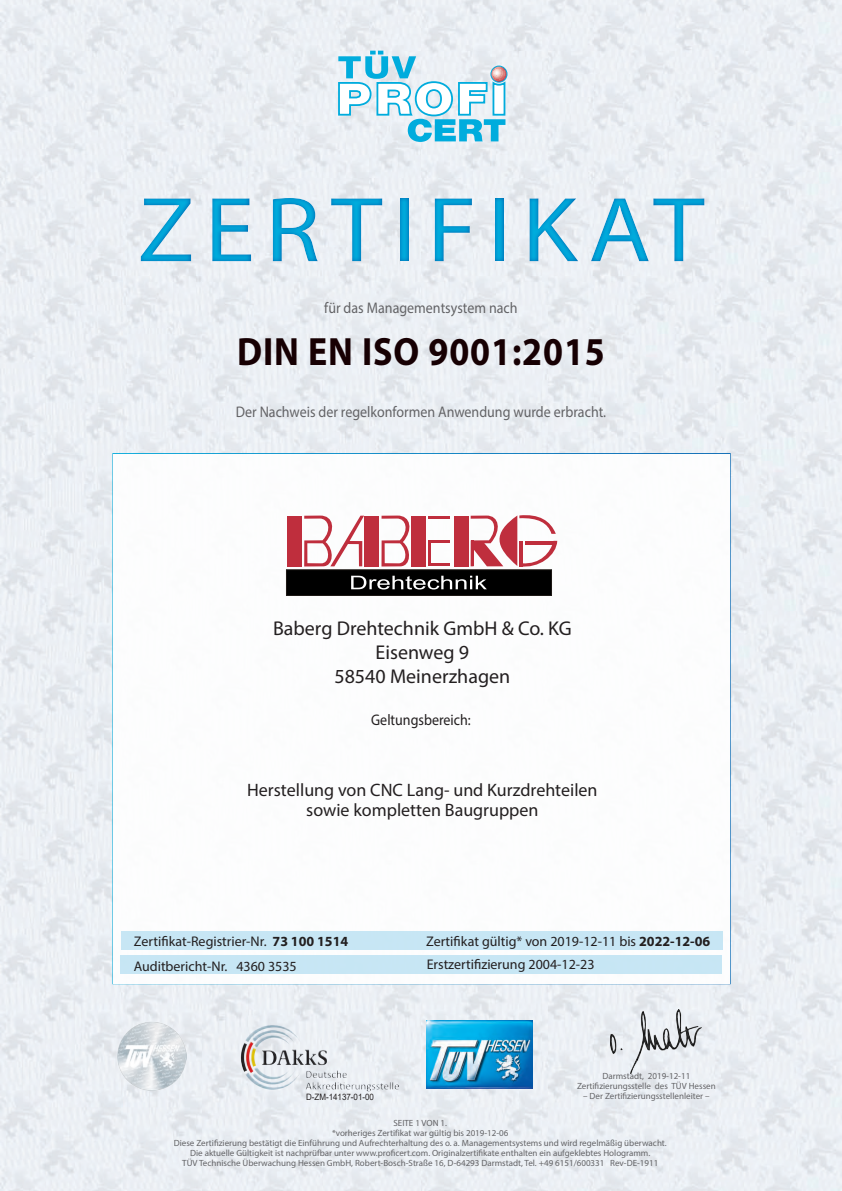
<style>
.page{position:relative;width:842px;height:1191px;background:#fff}
.page>*{position:absolute;margin:0;border:0;box-sizing:border-box;transform-origin:0 0}
.t1{font:93px "Myriad Pro";letter-spacing:.1em;color:#00acdd;scale:1.1 1}
.t2{font:700 39.6px "Myriad Pro";letter-spacing:.025em;color:#170003;scale:.91 1}
.t3{font:20px "Myriad Pro";color:#231f20}
.t4{font:18px "Myriad Pro";color:#231f20}
.t5{font:15.4px "Myriad Pro";color:#636366;scale:.91 1}
.t6{font:15.4px "Myriad Pro";color:#231f20;scale:.91 1}
.t7{font:14px "Myriad Pro";color:#231f20}
.t8{font:9px/10px "Myriad Pro";color:#636366;text-align:center}
.t9{font:8.8px "Arial";color:#231f20;scale:.91 1}
.s1{font-weight:700}
</style>
<div class="page">
<img style="left:0;top:0;width:842px;height:1191px">
<img style="left:734px;top:566px;width:108px;height:47px">
<svg style="left:338px;top:51px;width:169px;height:91px"></svg>
<img style="left:241px;top:1024px;width:158px;height:67px">
<img style="left:427px;top:1020px;width:106px;height:69px">
<div style="left:112px;top:453px;width:619px;height:531px;background:#fff;border:2px solid #fff"></div>
<div style="left:120px;top:955px;width:602px;height:19px;background:#c1e4f4"></div>
<div style="left:121px;top:931px;width:601px;height:19px;background:#c1e4f4"></div>
<img style="left:731px;top:455px;width:111px;height:40px">
<img style="left:731px;top:793px;width:81px;height:72px">
<img style="left:610px;top:1009px;width:92px;height:64px">
<img style="left:732px;top:670px;width:104px;height:47px">
<div style="left:0;top:172px;width:842px;height:114px;background:#006bb6;opacity:.75"></div>
<img style="left:117px;top:1021px;width:70px;height:69px">
<div style="left:286px;top:570px;width:265px;height:25px;background:#000"></div>
<div style="left:286px;top:569px;width:265px;height:26px;border:1px solid #1f1a17"></div>
<svg style="left:351px;top:576px;width:136px;height:13px"></svg>
<div style="left:287px;top:515px;width:15px;height:51px;background:#bf2e3d"></div>
<div style="left:364px;top:515px;width:15px;height:51px;background:#bf2e3d"></div>
<div style="left:412px;top:515px;width:14px;height:51px;background:#bf2e3d"></div>
<div style="left:454px;top:515px;width:15px;height:51px;background:#bf2e3d"></div>
<svg style="left:381px;top:515px;width:32px;height:51px"></svg>
<svg style="left:304px;top:515px;width:60px;height:51px"></svg>
<hr style="left:428px;top:515px;width:22px;height:3px;background:#bf2e3d">
<hr style="left:428px;top:540px;width:22px;height:3px;background:#bf2e3d">
<hr style="left:428px;top:563px;width:22px;height:3px;background:#bf2e3d">
<hr style="left:428px;top:542px;width:3px;height:22px;background:#bf2e3d">
<svg style="left:471px;top:515px;width:86px;height:52px"></svg>
<h1 class="t1" style="left:138px;top:173px;width:517px">ZERTIFIKAT</h1>
<p class="t5" style="left:324px;top:298px;width:214px">für das Managementsystem nach</p>
<p class="t2" style="left:237px;top:326px;width:406px">DIN EN ISO 9001:2015</p>
<p class="t5" style="left:236px;top:402px;width:408px">Der Nachweis der regelkonformen Anwendung wurde erbracht.</p>
<p class="t3" style="left:273px;top:616px;width:300px">Baberg Drehtechnik GmbH &amp; Co. KG</p>
<p class="t3" style="left:376px;top:640px;width:95px">Eisenweg 9</p>
<p class="t3" style="left:334px;top:664px;width:177px">58540 Meinerzhagen</p>
<p class="t6" style="left:371px;top:710px;width:111px">Geltungsbereich:</p>
<p class="t4" style="left:247px;top:779px;width:352px">Herstellung von CNC Lang- und Kurzdrehteilen</p>
<p class="t4" style="left:306px;top:799px;width:234px">sowie kompletten Baugruppen</p>
<p class="t7" style="left:426px;top:933px;width:286px">Zertifikat gültig* von 2019-12-11 bis <span class="s1">2022-12-06</span></p>
<p class="t7" style="left:134px;top:933px;width:216px">Zertifikat-Registrier-Nr. <span class="s1">73 100 1514</span></p>
<p class="t7" style="left:134px;top:957px;width:165px">Auditbericht-Nr. 4360 3535</p>
<p class="t7" style="left:427px;top:956px;width:169px">Erstzertifizierung 2004-12-23</p>
<p class="t8" style="left:577px;top:1071px;width:140px">Darmstadt, 2019-12-11<br>Zertifizierungsstelle des TÜV Hessen</p>
<p class="t9" style="left:306px;top:1090px;width:76px">D-ZM-14137-01-00</p>
<p class="t8" style="left:583px;top:1091px;width:128px">– Der Zertifizierungsstellenleiter –</p>
<p class="t8" style="left:393px;top:1118px;width:55px">SEITE 1 VON 1.</p>
<p class="t8" style="left:174px;top:1128px;width:494px">*vorheriges Zertifikat war gültig bis 2019-12-06<br>Diese Zertifizierung bestätigt die Einführung und Aufrechterhaltung des o. a. Managementsystems und wird regelmäßig überwacht.</p>
<p class="t8" style="left:182px;top:1148px;width:478px">Die aktuelle Gültigkeit ist nachprüfbar unter www.proficert.com. Originalzertifikate enthalten ein aufgeklebtes Hologramm.<br>TÜV Technische Überwachung Hessen GmbH, Robert-Bosch-Straße 16, D-64293 Darmstadt, Tel. +49 6151/600331 Rev-DE-1911</p>
</div>
